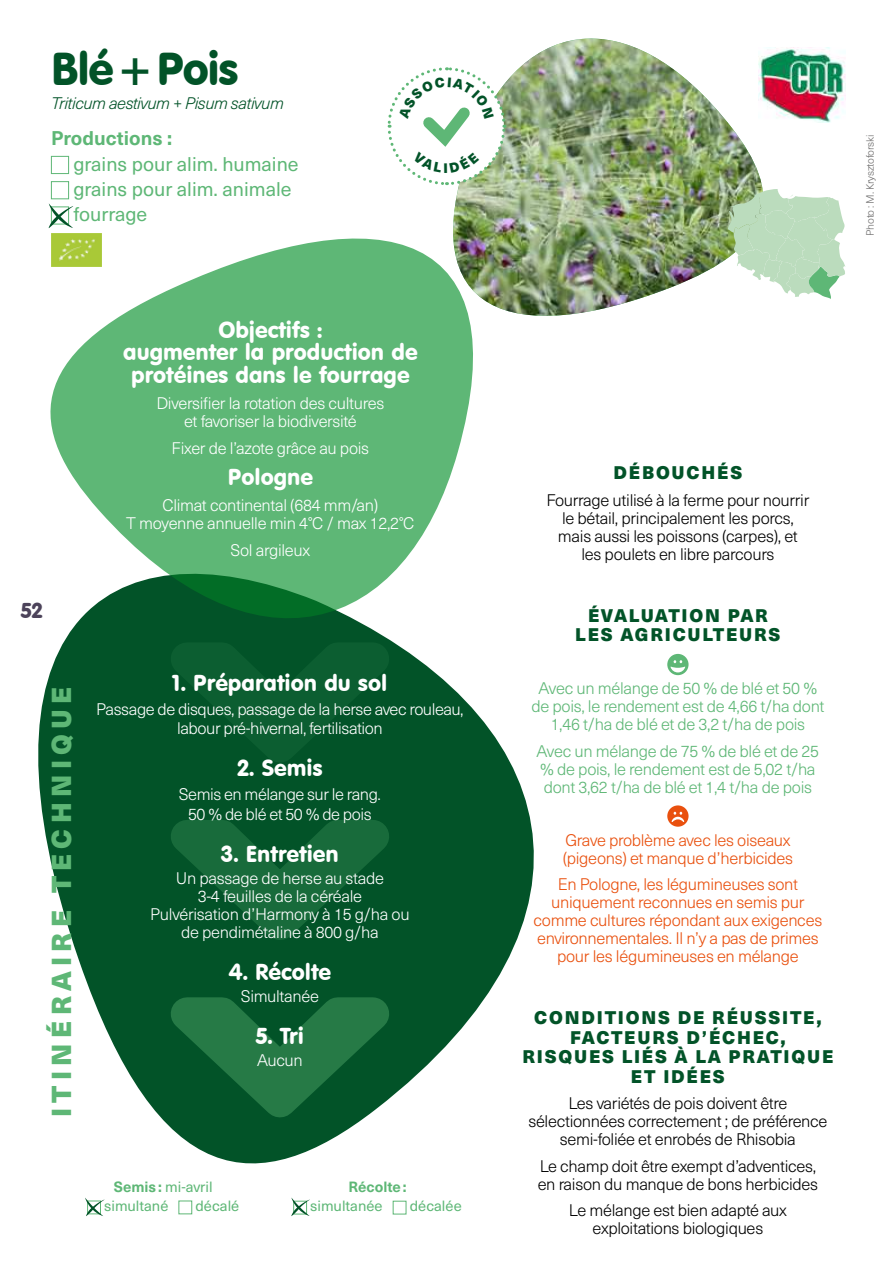
<style>
.page{position:relative;width:893px;height:1263px;background:#fff}
.page>*{position:absolute;margin:0;border:0;box-sizing:border-box;transform-origin:0 0}
.t1{font:45px "VAG Rounded BT";letter-spacing:-.03em;color:#025328}
.t2{font:900 27px "Neue Haas Unica W1 G";letter-spacing:.2em;color:#5eb776}
.t3{font:22.5px/22.5px "VAG Rounded BT";color:#fff;text-align:center}
.t4{font:21px "VAG Rounded BT";color:#4c435a}
.t5{font:19.5px/25.2px "Neue Haas Unica W1 G";color:#5eb776}
.t6{font:700 19.5px "Neue Haas Unica W1 G";color:#5eb776}
.t7{font:900 18px/19.5px "Neue Haas Unica W1 G";letter-spacing:.1em;color:#025328;text-align:center}
.t8{font:300 16.5px/18px "Neue Haas Unica W1 G";letter-spacing:-.02em;color:#fff;text-align:center}
.t9{font:300 16.5px/18px "Neue Haas Unica W1 G";letter-spacing:-.02em;color:#000;text-align:center}
.t10{font:300 16.5px/18px "Neue Haas Unica W1 G";letter-spacing:-.02em;color:#e9500e}
.t11{font:300 16.5px/18px "Neue Haas Unica W1 G";letter-spacing:-.02em;color:#5eb776;text-align:center}
.t12{font:italic 300 16.5px "Neue Haas Unica W1 G";letter-spacing:-.03em;color:#025328}
.t13{font:14.7px/18.8px "Neue Haas Unica W1 G";color:#5eb776}
.t14{font:700 14.7px "Neue Haas Unica W1 G";color:#5eb776}
.t15{font:300 10.5px "Neue Haas Unica W1 G";letter-spacing:-.025em;color:#706f6f}
.s1{font-weight:700}
</style>
<div class="page">
<svg style="left:38px;top:682px;width:496px;height:519px;fill:#025328"></svg>
<img style="left:457px;top:39px;width:306px;height:277px">
<div style="left:51px;top:156px;width:18px;height:18px;border:1px solid #5eb776"></div>
<div style="left:51px;top:181px;width:18px;height:18px;border:1px solid #5eb776"></div>
<svg style="left:138px;top:682px;width:278px;height:101px;background:#04562a"></svg>
<svg style="left:138px;top:796px;width:278px;height:164px;background:#085a2d"></svg>
<svg style="left:138px;top:974px;width:278px;height:164px;background:#1f6b41"></svg>
<div style="left:178px;top:1200px;width:14px;height:14px;border:1px solid #5eb776"></div>
<div style="left:393px;top:1201px;width:13px;height:13px;border:1px solid #5eb776"></div>
<svg style="left:291px;top:1197px;width:19px;height:19px"></svg>
<svg style="left:85px;top:1197px;width:19px;height:19px"></svg>
<svg style="left:667px;top:654px;width:21px;height:21px"></svg>
<svg style="left:667px;top:805px;width:21px;height:22px"></svg>
<svg style="left:47px;top:192px;width:473px;height:490px;fill:#5eb776"></svg>
<img style="left:758px;top:47px;width:88px;height:75px">
<svg style="left:728px;top:189px;width:118px;height:110px"></svg>
<svg style="left:387px;top:66px;width:120px;height:121px"></svg>
<h1 class="t1" style="left:51px;top:41px;width:189px">Blé+Pois</h1>
<p class="t12" style="left:51px;top:91px;width:234px">Triticum aestivum + Pisum sativum</p>
<p class="t6" style="left:51px;top:124px;width:123px">Productions :</p>
<p class="t5" style="left:73px;top:150px;width:227px">grains pour alim. humaine grains pour alim. animale fourrage</p>
<p class="t4" style="left:21px;top:597px;width:23px">52</p>
<h2 class="t2" style="left:40px;top:1117px;width:432px;rotate:-90deg">ITINÉRAIRE TECHNIQUE</h2>
<h3 class="t3" style="left:123px;top:318px;width:296px">Objectifs :<br>augmenter la production de protéines dans le fourrage</h3>
<p class="t8" style="left:156px;top:393px;width:229px">Diversifier la rotation des cultures et favoriser la biodiversité</p>
<p class="t8" style="left:172px;top:438px;width:199px">Fixer de l’azote grâce au pois</p>
<h3 class="t3" style="left:228px;top:465px;width:87px">Pologne</h3>
<p class="t8" style="left:126px;top:495px;width:290px">Climat continental (684 mm/an)<br>T moyenne annuelle min 4°C / max 12,2°C</p>
<p class="t8" style="left:231px;top:540px;width:81px">Sol argileux</p>
<h3 class="t3" style="left:173px;top:671px;width:216px">1. Préparation du sol</h3>
<p class="t8" style="left:96px;top:698px;width:369px;line-height:19.5px">Passage de disques, passage de la herse avec rouleau, labour pré-hivernal, fertilisation</p>
<h3 class="t3" style="left:237px;top:757px;width:86px">2. Semis</h3>
<p class="t8" style="left:179px;top:784px;width:204px;line-height:19.5px">Semis en mélange sur le rang.<br>50 % de blé et 50 % de pois</p>
<h3 class="t3" style="left:221px;top:842px;width:119px">3. Entretien</h3>
<p class="t8" style="left:150px;top:868px;width:261px">Un passage de herse au stade<br>3-4 feuilles de la céréale<br>Pulvérisation d’Harmony à 15 g/ha ou de pendimétaline à 800 g/ha</p>
<h3 class="t3" style="left:229px;top:960px;width:104px">4. Récolte</h3>
<p class="t8" style="left:241px;top:986px;width:80px">Simultanée</p>
<h3 class="t3" style="left:256px;top:1024px;width:49px">5. Tri</h3>
<p class="t8" style="left:257px;top:1051px;width:47px">Aucun</p>
<p class="t13" style="left:104px;top:1177px;width:110px;text-indent:10px"><span class="s1">Semis:</span> mi-avril simultané</p>
<p class="t13" style="left:195px;top:1196px;width:45px">décalé</p>
<p class="t14" style="left:348px;top:1176px;width:60px">Récolte:</p>
<p class="t13" style="left:310px;top:1196px;width:74px">simultanée</p>
<p class="t13" style="left:410px;top:1196px;width:53px">décalée</p>
<p class="t15" style="left:862px;top:236px;width:102px;rotate:-90deg">Photo : M. Krysztoforski</p>
<p class="t7" style="left:613px;top:462px;width:130px">DÉBOUCHÉS</p>
<p class="t9" style="left:546px;top:490px;width:265px">Fourrage utilisé à la ferme pour nourrir le bétail, principalement les porcs, mais aussi les poissons (carpes), et les poulets en libre parcours</p>
<p class="t7" style="left:575px;top:604px;width:207px">ÉVALUATION PAR<br>LES AGRICULTEURS</p>
<p class="t11" style="left:531px;top:678px;width:295px">Avec un mélange de 50 % de blé et 50 % de pois, le rendement est de 4,66 t/ha dont<br>1,46 t/ha de blé et de 3,2 t/ha de pois</p>
<p class="t11" style="left:537px;top:741px;width:284px;text-align:left">Avec un mélange de 75 % de blé et de 25 % de pois, le rendement est de 5,02 t/ha dont 3,62 t/ha de blé et 1,4 t/ha de pois</p>
<p class="t10" style="left:563px;top:830px;width:232px">Grave problème avec les oiseaux (pigeons) et manque d’herbicides</p>
<p class="t10" style="left:534px;top:874px;width:290px;text-align:center">En Pologne, les légumineuses sont uniquement reconnues en semis pur comme cultures répondant aux exigences environnementales. Il n’y a pas de primes pour les légumineuses en mélange</p>
<p class="t7" style="left:522px;top:1007px;width:313px">CONDITIONS DE RÉUSSITE,<br>FACTEURS D’ÉCHEC,<br>RISQUES LIÉS À LA PRATIQUE<br>ET IDÉES</p>
<p class="t9" style="left:528px;top:1093px;width:301px">Les variétés de pois doivent être sélectionnées correctement ; de préférence semi-foliée et enrobés de Rhisobia</p>
<p class="t9" style="left:538px;top:1156px;width:282px;text-align:left">Le champ doit être exempt d’adventices, en raison du manque de bons herbicides</p>
<p class="t9" style="left:569px;top:1200px;width:220px">Le mélange est bien adapté aux exploitations biologiques</p>
</div>
